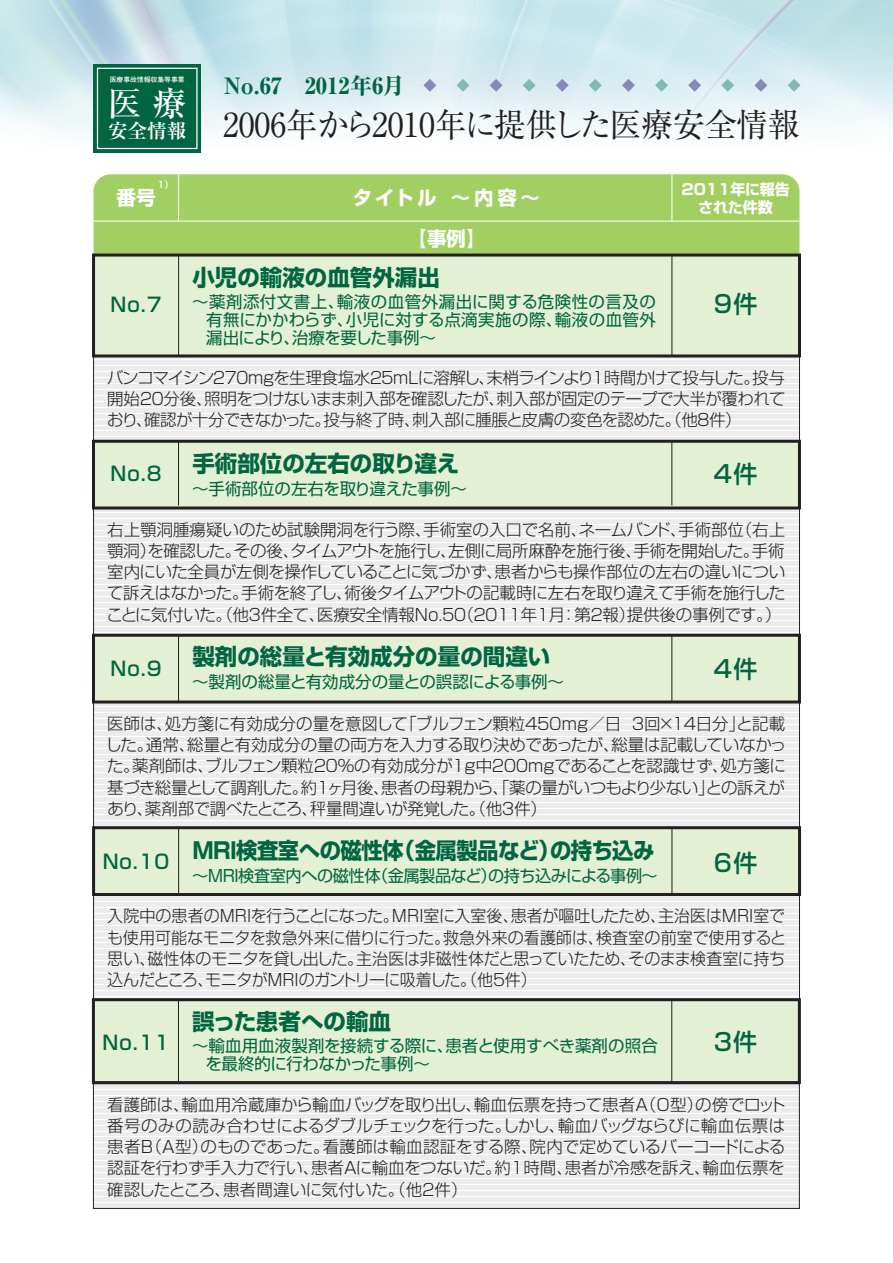
<style>
.page{position:relative;width:893px;height:1263px;background:#fff}
.page>*{position:absolute;margin:0;border:0;box-sizing:border-box;transform-origin:0 0}
.t1{font:33.75px "Ryumin Pro Medium 90 msp RKSJ H";color:#fff}
.t2{font:33px "Ryumin Pro Regular 90 msp RKSJ H";letter-spacing:-.005em;color:#231f20;scale:.96 1}
.t3{font:24px "Shin Go Pro Medium 90 msp RKSJ H";letter-spacing:.05em;color:#006540}
.t4{font:22.5px "Shin Go Pro Bold 90 msp RKSJ H";color:#006540}
.t5{font:22.5px "Shin Go Pro Bold 90 msp RKSJ H";letter-spacing:-.025em;color:#006540;scale:.95 1}
.t6{font:22.5px "Ryumin Pro Heavy 90 msp RKSJ H";color:#006540}
.t7{font:19.5px "Shin Go Pro Medium 90 msp RKSJ H";letter-spacing:.05em;color:#006540}
.t8{font:19.5px/40.5px "Shin Go Pro Bold 90 msp RKSJ H";letter-spacing:.07em;color:#fff;text-align:center}
.t9{font:19.5px "Ryumin Pro Bold 90 msp RKSJ H";color:#fff}
.t10{font:16.5px/21.3px "Shin Go Pro Light 90 msp RKSJ H";letter-spacing:-.03em;color:#231f20;text-align:justify}
.t11{font:16.5px/18px "Shin Go Pro Regular 90 msp RKSJ H";letter-spacing:-.02em;color:#006540;text-align:justify}
.t12{font:16.5px "Shin Go Pro Regular 90 msp RKSJ H";color:#006540}
.t13{font:15px/18px "Shin Go Pro Bold 90 msp RKSJ H";color:#fff;text-align:center}
.t14{font:9px "Shin Go Pro Medium 90 msp RKSJ H";color:#fff}
.t15{font:6.75px "Futo Go B101 Pro Bold 90 msp RKSJ H";color:#fff}
</style>
<div class="page">
<img style="left:0;top:0;width:893px;height:1209px">
<div style="left:94px;top:174px;width:705px;height:80px;background:#a2cf62"></div>
<hr style="left:94px;top:221px;width:705px;height:1px;background:#fff">
<hr style="left:178px;top:174px;width:1px;height:47px;background:#fff">
<hr style="left:671px;top:174px;width:1px;height:47px;background:#fff">
<svg style="left:456px;top:79px;width:13px;height:13px"></svg>
<svg style="left:490px;top:79px;width:12px;height:13px"></svg>
<svg style="left:423px;top:79px;width:13px;height:13px"></svg>
<svg style="left:523px;top:79px;width:13px;height:13px"></svg>
<svg style="left:556px;top:79px;width:13px;height:13px"></svg>
<svg style="left:589px;top:79px;width:13px;height:13px"></svg>
<svg style="left:622px;top:79px;width:13px;height:13px"></svg>
<svg style="left:655px;top:79px;width:13px;height:13px"></svg>
<svg style="left:688px;top:79px;width:13px;height:13px"></svg>
<svg style="left:721px;top:79px;width:13px;height:13px"></svg>
<svg style="left:754px;top:79px;width:13px;height:13px"></svg>
<svg style="left:787px;top:79px;width:13px;height:13px"></svg>
<div style="left:94px;top:64px;width:107px;height:88px;background:#006540"></div>
<div style="left:97px;top:68px;width:101px;height:81px;border:1px solid #fff"></div>
<svg style="left:95px;top:358px;width:703px;height:82px;fill:#ececee"></svg>
<div style="left:94px;top:255px;width:705px;height:101px;background:#e4f0d4"></div>
<div style="left:92px;top:254px;width:709px;height:103px;border:3px solid #231f20"></div>
<hr style="left:178px;top:255px;width:1px;height:101px;background:#231f20">
<hr style="left:672px;top:255px;width:1px;height:101px;background:#231f20">
<div style="left:94px;top:508px;width:705px;height:127px;background:linear-gradient(to right,#f2f2f4,#f2f2f4)"></div>
<div style="left:94px;top:702px;width:705px;height:130px;background:linear-gradient(to right,#f2f2f4,#f2f2f4)"></div>
<svg style="left:95px;top:896px;width:703px;height:102px;fill:#ececee"></svg>
<div style="left:93px;top:441px;width:706px;height:67px;background:#e4f0d4"></div>
<div style="left:92px;top:440px;width:709px;height:70px;border:3px solid #231f20"></div>
<hr style="left:178px;top:441px;width:1px;height:64px;background:#231f20">
<hr style="left:671px;top:441px;width:1px;height:64px;background:#231f20">
<div style="left:93px;top:635px;width:706px;height:67px;background:#e4f0d4"></div>
<div style="left:92px;top:634px;width:709px;height:70px;border:3px solid #231f20"></div>
<hr style="left:178px;top:635px;width:1px;height:66px;background:#231f20">
<hr style="left:671px;top:635px;width:1px;height:66px;background:#231f20">
<div style="left:94px;top:828px;width:705px;height:66px;background:#e4f0d4"></div>
<div style="left:92px;top:826px;width:709px;height:70px;border:3px solid #231f20"></div>
<hr style="left:178px;top:828px;width:1px;height:66px;background:#231f20">
<hr style="left:672px;top:828px;width:1px;height:66px;background:#231f20">
<svg style="left:95px;top:1085px;width:702px;height:122px;fill:#ececee"></svg>
<div style="left:93px;top:1083px;width:706px;height:126px;border:1px solid #231f20"></div>
<div style="left:93px;top:1000px;width:706px;height:83px;background:#e4f0d4"></div>
<div style="left:92px;top:998px;width:709px;height:86px;border:3px solid #231f20"></div>
<hr style="left:178px;top:1000px;width:1px;height:83px;background:#231f20">
<hr style="left:671px;top:1000px;width:1px;height:83px;background:#231f20">
<p class="t15" style="left:110px;top:77px;width:76px">医療事故情報収集等事業</p>
<p class="t6" style="left:224px;top:77px;width:182px">No.67　2012年6月</p>
<p class="t1" style="left:108px;top:90px;width:80px">医 療</p>
<p class="t9" style="left:108px;top:124px;width:80px">安全情報</p>
<p class="t2" style="left:223px;top:112px;width:602px">2006年から2010年に提供した医療安全情報</p>
<p class="t14" style="left:158px;top:181px;width:17px">1）</p>
<p class="t8" style="left:117px;top:180px;width:40px">番号</p>
<p class="t8" style="left:352px;top:180px;width:189px">タイトル ～内容～【事例】</p>
<p class="t13" style="left:681px;top:182px;width:110px">2011年に報告された件数</p>
<p class="t4" style="left:192px;top:269px;width:249px">小児の輸液の血管外漏出</p>
<p class="t11" style="left:206px;top:295px;width:451px;text-indent:-14px">～薬剤添付文書上、輸液の血管外漏出に関する危険性の言及の有無にかかわらず、小児に対する点滴実施の際、輸液の血管外漏出により、治療を要した事例～</p>
<p class="t10" style="left:107px;top:369px;width:680px">バンコマイシン２７０ｍｇを生理食塩水２５ｍＬに溶解し、末梢ラインより１時間かけて投与した。投与開始２０分後、照明をつけないまま刺入部を確認したが、刺入部が固定のテープで大半が覆われており、確認が十分できなかった。投与終了時、刺入部に腫脹と皮膚の変色を認めた。（他８件）</p>
<p class="t7" style="left:111px;top:297px;width:52px">No.7</p>
<p class="t3" style="left:714px;top:295px;width:45px">9件</p>
<p class="t7" style="left:111px;top:466px;width:52px">No.8</p>
<p class="t4" style="left:192px;top:456px;width:268px">手術部位の左右の取り違え</p>
<p class="t3" style="left:714px;top:465px;width:45px">4件</p>
<p class="t11" style="left:192px;top:482px;width:276px">～手術部位の左右を取り違えた事例～</p>
<p class="t10" style="left:106px;top:521px;width:680px">右上顎洞腫瘍疑いのため試験開洞を行う際、手術室の入口で名前、ネームバンド、手術部位（右上顎洞）を確認した。その後、タイムアウトを施行し、左側に局所麻酔を施行後、手術を開始した。手術室内にいた全員が左側を操作していることに気づかず、患者からも操作部位の左右の違いについて訴えはなかった。手術を終了し、術後タイムアウトの記載時に左右を取り違えて手術を施行したことに気付いた。（他３件全て、医療安全情報Ｎｏ．５０（２０１１年１月：第２報）提供後の事例です。）</p>
<p class="t4" style="left:192px;top:649px;width:359px">製剤の総量と有効成分の量の間違い</p>
<p class="t12" style="left:192px;top:676px;width:373px">～製剤の総量と有効成分の量との誤認による事例～</p>
<p class="t7" style="left:111px;top:661px;width:52px">No.9</p>
<p class="t3" style="left:714px;top:660px;width:45px">4件</p>
<p class="t10" style="left:105px;top:715px;width:682px">医師は、処方箋に有効成分の量を意図して「ブルフェン顆粒４５０ｍｇ／日 ３回×１４日分」と記載した。通常、総量と有効成分の量の両方を入力する取り決めであったが、総量は記載していなかった。薬剤師は、ブルフェン顆粒２０％の有効成分が１ｇ中２００ｍｇであることを認識せず、処方箋に基づき総量として調剤した。約１ヶ月後、患者の母親から、「薬の量がいつもより少ない」との訴えがあり、薬剤部で調べたところ、秤量間違いが発覚した。（他３件）</p>
<p class="t5" style="left:192px;top:843px;width:488px">MRI検査室への磁性体（金属製品など）の持ち込み</p>
<p class="t11" style="left:192px;top:869px;width:467px">～ＭＲＩ検査室内への磁性体（金属製品など）の持ち込みによる事例～</p>
<p class="t7" style="left:103px;top:855px;width:68px">No.10</p>
<p class="t3" style="left:714px;top:854px;width:45px">6件</p>
<p class="t10" style="left:107px;top:908px;width:681px">入院中の患者のMRIを行うことになった。MRI室に入室後、患者が嘔吐したため、主治医はMRI室でも使用可能なモニタを救急外来に借りに行った。救急外来の看護師は、検査室の前室で使用すると思い、磁性体のモニタを貸し出した。主治医は非磁性体だと思っていたため、そのまま検査室に持ち込んだところ、モニタがMRIのガントリーに吸着した。（他５件）</p>
<p class="t4" style="left:192px;top:1013px;width:200px">誤った患者への輸血</p>
<p class="t11" style="left:206px;top:1040px;width:454px;text-indent:-14px">～輸血用血液製剤を接続する際に、患者と使用すべき薬剤の照合を最終的に行わなかった事例～</p>
<p class="t10" style="left:107px;top:1096px;width:680px">看護師は、輸血用冷蔵庫から輸血バッグを取り出し、輸血伝票を持って患者A（O型）の傍でロット番号のみの読み合わせによるダブルチェックを行った。しかし、輸血バッグならびに輸血伝票は患者B（A型）のものであった。看護師は輸血認証をする際、院内で定めているバーコードによる認証を行わず手入力で行い、患者Aに輸血をつないだ。約1時間、患者が冷感を訴え、輸血伝票を確認したところ、患者間違いに気付いた。（他２件）</p>
<p class="t7" style="left:103px;top:1035px;width:68px">No.11</p>
<p class="t3" style="left:714px;top:1033px;width:45px">3件</p>
</div>
